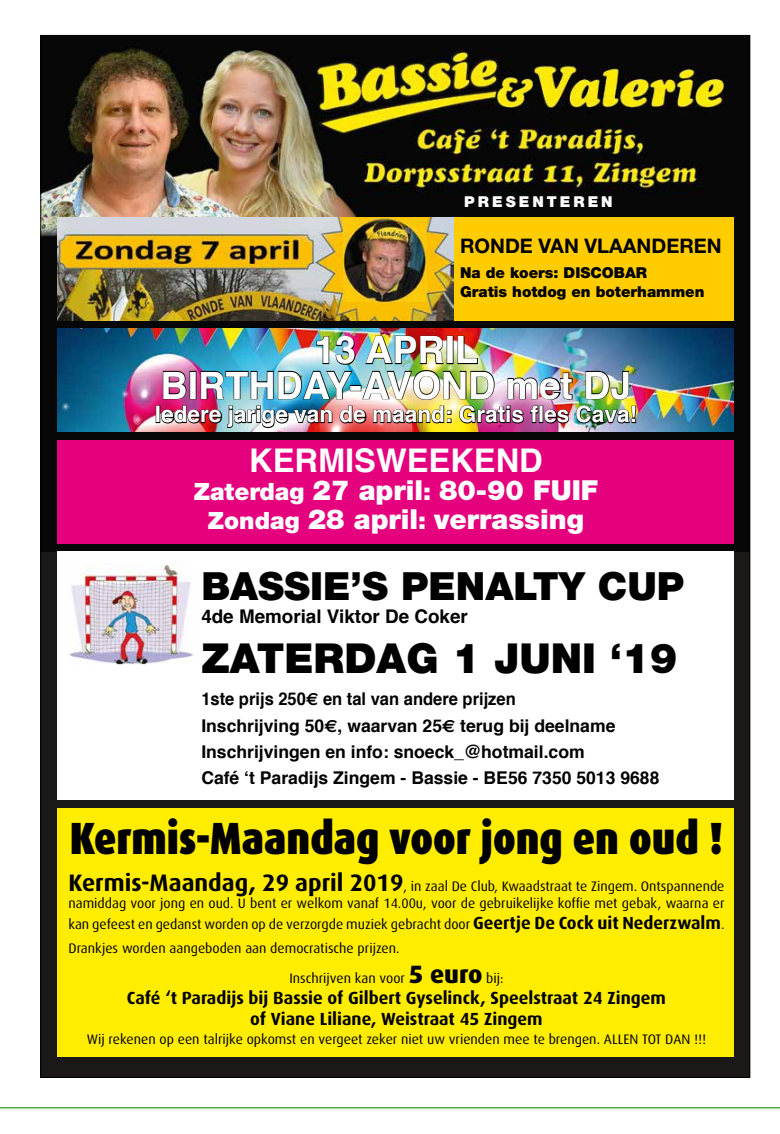
<style>
.page{position:relative;width:780px;height:1134px;background:#fff}
.page>*{position:absolute;margin:0;border:0;box-sizing:border-box;transform-origin:0 0}
.t1{font:900 45.12px "Dax";color:#000;scale:.85 1}
.t2{font:900 41.38px "Helvetica Neue";color:#000}
.t3{font:900 38.88px "Helvetica Neue";color:#000}
.t4{font:700 37.62px/35.1px "Helvetica";color:#fff;text-align:center}
.t5{font:700 32.62px "Helvetica";color:#fff}
.t6{font:900 27.62px/28.9px "Helvetica Neue";color:#fff;text-align:center}
.t7{font:700 22.62px "Helvetica";color:#fff}
.t8{font:700 20.12px "Helvetica Neue";color:#000}
.t9{font:700 18.88px "Helvetica";color:#000}
.t10{font:700 17.62px/26.4px "Helvetica";color:#000;scale:.94 1}
.t11{font:700 17.62px/21.1px "Dax";color:#000;text-align:center}
.t12{font:900 15px/18.9px "Helvetica Neue";color:#000}
.t13{font:900 15px "Helvetica Neue";letter-spacing:.2em;color:#fff}
.t14{font:13.75px/16.5px "Dax";color:#000}
.s1{font-size:23.88px}
.s2{font-family:"Euro Sans"}
.s3{font-weight:700;font-size:23.88px}
.s4{font-weight:700;font-size:17.62px}
.s5{font-weight:800;font-size:25.12px}
</style>
<div class="page">
<img style="left:42px;top:37px;width:706px;height:1027px">
<div style="left:57px;top:217px;width:676px;height:103px;background:#fc0"></div>
<img style="left:57px;top:217px;width:396px;height:103px">
<div style="left:57px;top:440px;width:676px;height:103px;background:#e5007d"></div>
<div style="left:57px;top:551px;width:676px;height:249px;background:#fff"></div>
<div style="left:57px;top:808px;width:676px;height:249px;background:#ffed00"></div>
<img style="left:57px;top:328px;width:676px;height:103px">
<div style="left:156px;top:406px;width:4px;height:17px;border:1px solid #000"></div>
<img style="left:160px;top:335px;width:476px;height:94px">
<img style="left:69px;top:564px;width:124px;height:101px">
<svg style="left:0;top:1064px;width:780px;height:45px"></svg>
<p class="t13" style="left:464px;top:192px;width:150px">PRESENTEREN</p>
<h3 class="t8" style="left:460px;top:233px;width:263px">RONDE VAN VLAANDEREN</h3>
<p class="t12" style="left:460px;top:263px;width:246px">Na de koers: DISCOBAR<br>Gratis hotdog en boterhammen</p>
<h3 class="t4" style="left:160px;top:333px;width:472px">13 APRIL<br>BIRTHDAY-AVOND met DJ</h3>
<h3 class="t7" style="left:155px;top:396px;width:483px">Iedere jarige van de maand: Gratis fles Cava!</h3>
<h3 class="t5" style="left:249px;top:434px;width:295px">KERMISWEEKEND</h3>
<h3 class="t6" style="left:194px;top:476px;width:406px"><span class="s1">Zaterdag</span> 27 april<span class="s1">:</span> 80-90 FUIF<br><span class="s1">Zondag</span> 28 april<span class="s1">:</span> verrassing</h3>
<h3 class="t3" style="left:201px;top:563px;width:484px">BASSIE’S PENALTY CUP</h3>
<h3 class="t9" style="left:201px;top:601px;width:268px">4de Memorial Viktor De Coker</h3>
<h2 class="t2" style="left:201px;top:633px;width:477px">ZATERDAG 1 JUNI ‘19</h2>
<p class="t10" style="left:201px;top:686px;width:489px">1ste prijs 250<span class="s2">E</span> en tal van andere prijzen<br>Inschrijving 50<span class="s2">E</span>, waarvan 25<span class="s2">E</span> terug bij deelname Inschrijvingen en info: snoeck_@hotmail.com<br>Café ‘t Paradijs Zingem - Bassie - BE56 7350 5013 9688</p>
<h1 class="t1" style="left:70px;top:812px;width:770px">Kermis-Maandag voor jong en oud !</h1>
<p class="t14" style="left:68px;top:878px;width:657px"><span class="s3">Kermis-Maandag, 29 april 2019</span>, in zaal De Club, Kwaadstraat te Zingem. Ontspannende namiddag voor jong en oud. U bent er welkom vanaf 14.00u, voor de gebruikelijke koffie met gebak, waarna er</p>
<p class="t14" style="left:68px;top:912px;width:657px;line-height:24.1px">kan gefeest en gedanst worden op de verzorgde muziek gebracht door <span class="s4">Geertje De Cock uit Nederzwalm</span>.<br>Drankjes worden aangeboden aan democratische prijzen.</p>
<p class="t14" style="left:289px;top:970px;width:216px">Inschrijven kan voor <span class="s5">5 euro</span> bij:</p>
<p class="t11" style="left:127px;top:988px;width:540px">Café ‘t Paradijs bij Bassie of Gilbert Gyselinck, Speelstraat 24 Zingem of Viane Liliane, Weistraat 45 Zingem</p>
<p class="t14" style="left:87px;top:1031px;width:621px">Wij rekenen op een talrijke opkomst en vergeet zeker niet uw vrienden mee te brengen. ALLEN TOT DAN !!!</p>
</div>
